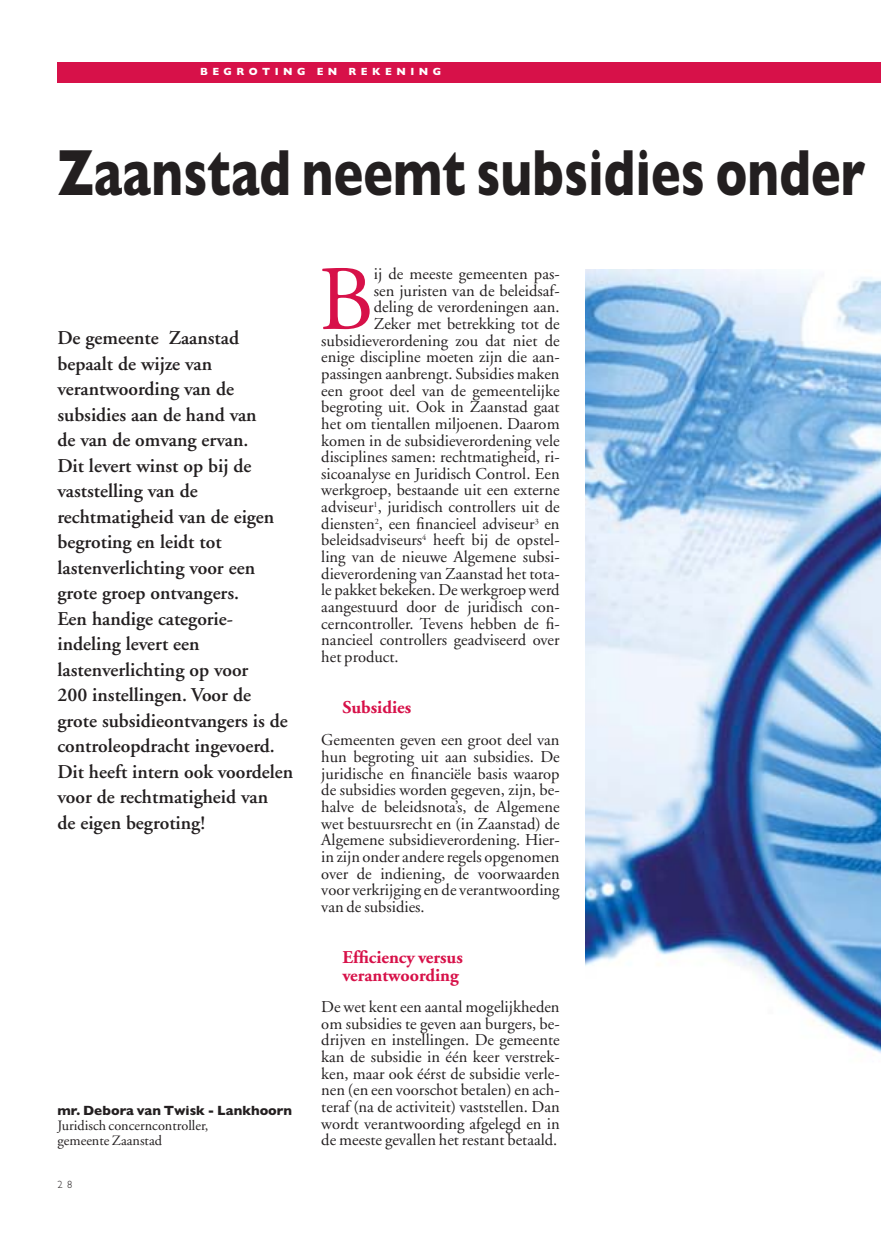
<style>
.page{position:relative;width:881px;height:1251px;background:#fff}
.page>*{position:absolute;margin:0;border:0;box-sizing:border-box;transform-origin:0 0}
.t1{font:91.8px "Adobe Garamond";color:#d71149}
.t2{font:700 66px "Gill Sans";letter-spacing:.005em;color:#231f20;scale:.75 1}
.t3{font:600 19.5px/25.5px "Adobe Garamond";color:#231f20}
.t4{font:700 18px/18px "Adobe Garamond";color:#d71149}
.t5{font:16.5px/16.6px "Adobe Garamond";color:#231f20;text-align:justify}
.t6{font:14.25px/15px "Adobe Garamond";color:#231f20}
.t7{font:700 13.5px "Gill Sans";color:#231f20}
.t8{font:700 10.5px "Gill Sans";letter-spacing:.425em;color:#fff}
.t9{font:300 10.5px "Gill Sans";color:#231f20}
</style>
<div class="page">
<div style="left:57px;top:62px;width:823px;height:20px;background:#d71149"></div>
<img style="left:585px;top:269px;width:295px;height:784px">
<p class="t8" style="left:200px;top:68px;width:242px">BEGROTING EN REKENING</p>
<h2 class="t2" style="left:57px;top:150px;width:1078px">Zaanstad neemt subsidies onder</h2>
<p class="t3" style="left:57px;top:327px;width:237px">De gemeente Zaanstad bepaalt de wijze van verantwoording van de subsidies aan de hand van<br>de van de omvang ervan.<br>Dit levert winst op bij de vaststelling van de rechtmatigheid van de eigen begroting en leidt tot lastenverlichting voor een grote groep ontvangers.<br>Een handige categorie&shy;indeling levert een lastenverlichting op voor<br>200 instellingen. Voor de grote subsidieontvangers is de controleopdracht ingevoerd.<br>Dit heeft intern ook voordelen voor de rechtmatigheid van<br>de eigen begroting!</p>
<p class="t7" style="left:57px;top:1105px;width:236px">mr. Debora van Twisk - Lankhoorn</p>
<p class="t6" style="left:57px;top:1119px;width:152px">Juridisch concerncontroller, gemeente Zaanstad</p>
<p class="t9" style="left:57px;top:1180px;width:16px">2 8</p>
<h1 class="t1" style="left:318px;top:263px;width:57px">B</h1>
<p class="t5" style="left:374px;top:267px;width:187px">ij de meeste gemeenten pas-</p>
<p class="t5" style="left:374px;top:283px;width:187px">sen juristen van de beleidsaf-</p>
<p class="t5" style="left:374px;top:300px;width:187px">deling de verordeningen aan.</p>
<p class="t5" style="left:374px;top:317px;width:187px">Zeker met betrekking tot de</p>
<p class="t5" style="left:321px;top:333px;width:240px">subsidieverordening zou dat niet de</p>
<p class="t5" style="left:321px;top:350px;width:240px">enige discipline moeten zijn die aan-</p>
<p class="t5" style="left:321px;top:367px;width:240px">passingen aanbrengt. Subsidies maken</p>
<p class="t5" style="left:321px;top:383px;width:240px">een groot deel van de gemeentelijke</p>
<p class="t5" style="left:321px;top:400px;width:240px">begroting uit. Ook in Zaanstad gaat</p>
<p class="t5" style="left:321px;top:416px;width:240px">het om tientallen miljoenen. Daarom</p>
<p class="t5" style="left:321px;top:433px;width:240px">komen in de subsidieverordening vele</p>
<p class="t5" style="left:321px;top:450px;width:240px">disciplines samen: rechtmatigheid, ri-</p>
<p class="t5" style="left:321px;top:466px;width:240px">sicoanalyse en Juridisch Control. Een</p>
<p class="t5" style="left:321px;top:483px;width:240px">werkgroep, bestaande uit een externe</p>
<p class="t5" style="left:321px;top:500px;width:240px">adviseur<sup>1</sup>, juridisch controllers uit de</p>
<p class="t5" style="left:321px;top:516px;width:240px">diensten<sup>2</sup>, een financieel adviseur<sup>3</sup> en</p>
<p class="t5" style="left:321px;top:533px;width:240px">beleidsadviseurs<sup>4</sup> heeft bij de opstel-</p>
<p class="t5" style="left:321px;top:550px;width:240px">ling van de nieuwe Algemene subsi-</p>
<p class="t5" style="left:321px;top:566px;width:240px">dieverordening van Zaanstad het tota-</p>
<p class="t5" style="left:321px;top:583px;width:240px">le pakket bekeken. De werkgroep werd</p>
<p class="t5" style="left:321px;top:600px;width:240px">aangestuurd door de juridisch con-</p>
<p class="t5" style="left:321px;top:616px;width:240px">cerncontroller. Tevens hebben de fi-</p>
<p class="t5" style="left:321px;top:633px;width:240px">nancieel controllers geadviseerd over</p>
<p class="t5" style="left:321px;top:650px;width:79px">het product.</p>
<p class="t4" style="left:342px;top:700px;width:70px">Subsidies</p>
<p class="t5" style="left:321px;top:733px;width:240px">Gemeenten geven een groot deel van hun begroting uit aan subsidies. De juridische en financiële basis waarop de subsidies worden gegeven, zijn, be&shy;halve de beleidsnota’s, de Algemene wet bestuursrecht en (in Zaanstad) de Algemene subsidieverordening. Hier&shy;in zijn onder andere regels opgenomen over de indiening, de voorwaarden voor verkrijging en de verantwoording van de subsidies.</p>
<p class="t4" style="left:342px;top:950px;width:122px">Efficiency versus verantwoording</p>
<p class="t5" style="left:321px;top:999px;width:240px">De wet kent een aantal mogelijkheden om subsidies te geven aan burgers, be&shy;drijven en instellingen. De gemeente kan de subsidie in één keer verstrek&shy;ken, maar ook éérst de subsidie verle&shy;nen (en een voorschot betalen) en ach&shy;teraf (na de activiteit) vaststellen. Dan wordt verantwoording afgelegd en in de meeste gevallen het restant betaald.</p>
</div>
